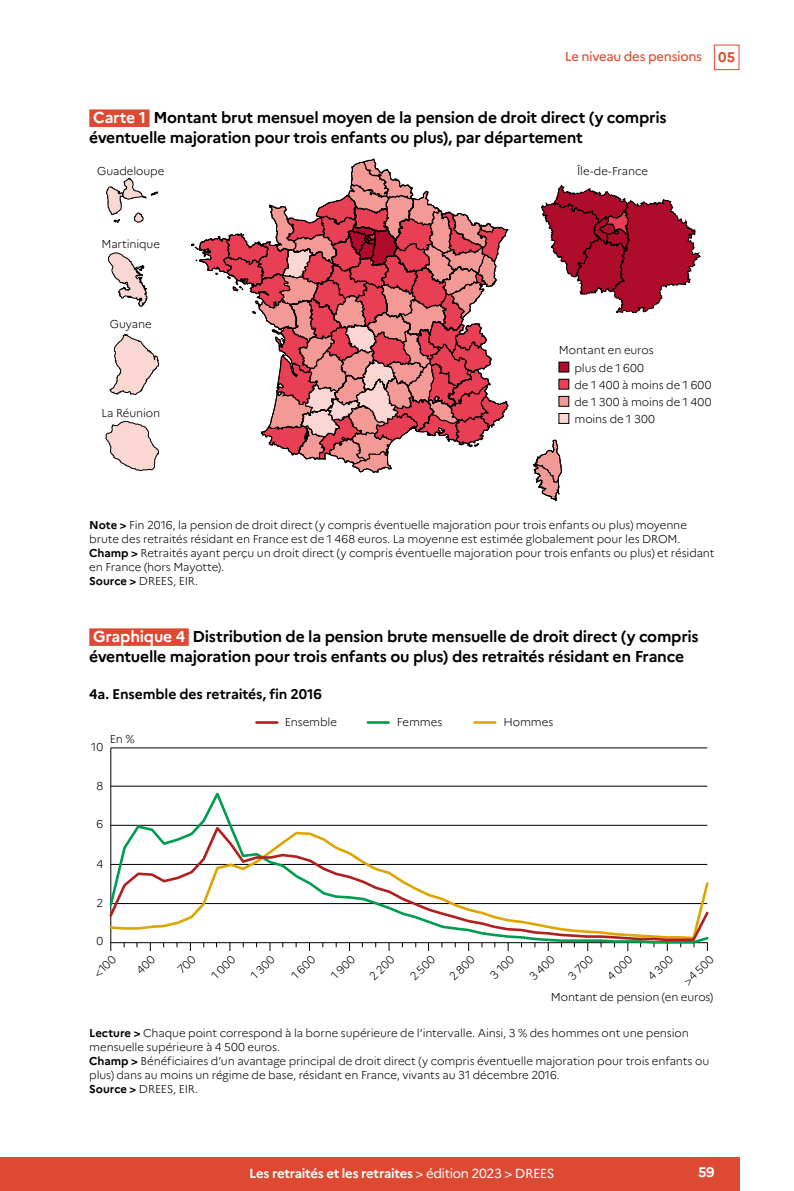
<style>
.page{position:relative;width:794px;height:1191px;background:#fff}
.page>*{position:absolute;margin:0;border:0;box-sizing:border-box;transform-origin:0 0}
.t1{font:700 15.75px/19.2px "Marianne";letter-spacing:-.015em;color:#000}
.t2{font:700 14px "Marianne";letter-spacing:-.01em;color:#000}
.t3{font:700 14px "Marianne";color:#fff}
.t4{font:700 13.12px "Marianne";letter-spacing:-.025em;color:#fff}
.t5{font:500 13.12px "Marianne";letter-spacing:-.025em;color:#de543b}
.t6{font:300 11.38px/14px "Marianne";letter-spacing:-.01em;color:#000}
.s1{font-weight:700;font-size:14px;color:#dd4932}
.s2{color:#fff}
.s3{font-weight:700}
.s4{font-weight:400}
</style>
<div class="page">
<div style="left:714px;top:45px;width:25px;height:25px;border:1px solid #dd4932"></div>
<div style="left:0;top:1157px;width:739px;height:34px;background:#dd4932"></div>
<div style="left:89px;top:109px;width:60px;height:18px;background:#dd4932"></div>
<div style="left:559px;top:362px;width:10px;height:10px;background:#af0b2b"></div>
<div style="left:559px;top:362px;width:10px;height:10px;border:1px solid #000"></div>
<div style="left:559px;top:379px;width:10px;height:10px;background:#e83f55"></div>
<div style="left:559px;top:379px;width:10px;height:10px;border:1px solid #000"></div>
<div style="left:559px;top:396px;width:10px;height:10px;background:#f39a97"></div>
<div style="left:559px;top:396px;width:10px;height:10px;border:1px solid #000"></div>
<div style="left:559px;top:413px;width:10px;height:10px;background:#fbd7d3"></div>
<div style="left:559px;top:413px;width:10px;height:10px;border:1px solid #000"></div>
<svg style="left:541px;top:185px;width:159px;height:128px"></svg>
<svg style="left:106px;top:178px;width:52px;height:45px"></svg>
<svg style="left:108px;top:253px;width:39px;height:53px"></svg>
<svg style="left:110px;top:334px;width:49px;height:61px"></svg>
<svg style="left:106px;top:421px;width:53px;height:50px"></svg>
<svg style="left:190px;top:158px;width:319px;height:315px"></svg>
<svg style="left:533px;top:439px;width:29px;height:63px"></svg>
<div style="left:89px;top:628px;width:100px;height:18px;background:#dd4932"></div>
<hr style="left:111px;top:786px;width:596px;height:1px;background:#000">
<hr style="left:111px;top:747px;width:596px;height:1px;background:#000">
<hr style="left:110px;top:748px;width:1px;height:194px;background:#010202">
<svg style="left:110px;top:787px;width:598px;height:158px"></svg>
<svg style="left:109px;top:823px;width:600px;height:119px"></svg>
<hr style="left:256px;top:721px;width:21px;height:3px;background:#af201f">
<hr style="left:368px;top:721px;width:21px;height:3px;background:#009c51">
<hr style="left:474px;top:721px;width:21px;height:3px;background:#dca600">
<svg style="left:136px;top:942px;width:20px;height:9px"></svg>
<svg style="left:177px;top:942px;width:19px;height:9px"></svg>
<p class="t5" style="left:565px;top:49px;width:172px">Le niveau des pensions <span class="s1">05</span></p>
<h1 class="t1" style="left:89px;top:108px;width:579px"><span class="s2">Carte 1</span> Montant brut mensuel moyen de la pension de droit direct (y compris éventuelle majoration pour trois enfants ou plus), par département</h1>
<p class="t6" style="left:97px;top:164px;width:69px">Guadeloupe</p>
<p class="t6" style="left:577px;top:164px;width:73px">Île-de-France</p>
<p class="t6" style="left:101px;top:237px;width:60px">Martinique</p>
<p class="t6" style="left:110px;top:317px;width:44px">Guyane</p>
<p class="t6" style="left:101px;top:405px;width:60px">La Réunion</p>
<p class="t6" style="left:574px;top:341px;width:139px;line-height:17.3px;text-indent:-16px">Montant en euros<br>plus de 1 600<br>de 1 400 à moins de 1 600 de 1 300 à moins de 1 400 moins de 1 300</p>
<p class="t6" style="left:89px;top:518px;width:627px"><span class="s3">Note &gt;</span> Fin 2016, la pension de droit direct (y compris éventuelle majoration pour trois enfants ou plus) moyenne brute des retraités résidant en France est de 1 468 euros. La moyenne est estimée globalement pour les DROM.<br><span class="s3">Champ &gt;</span> Retraités ayant perçu un droit direct (y compris éventuelle majoration pour trois enfants ou plus) et résidant en France (hors Mayotte).<br><span class="s3">Source &gt;</span> DREES, EIR.</p>
<h1 class="t1" style="left:89px;top:627px;width:611px"><span class="s2">Graphique 4</span> Distribution de la pension brute mensuelle de droit direct (y compris éventuelle majoration pour trois enfants ou plus) des retraités résidant en France</h1>
<p class="t2" style="left:89px;top:685px;width:234px">4a. Ensemble des retraités, fin 2016</p>
<p class="t6" style="left:285px;top:715px;width:54px">Ensemble</p>
<p class="t6" style="left:397px;top:715px;width:47px">Femmes</p>
<p class="t6" style="left:503px;top:715px;width:51px">Hommes</p>
<p class="t6" style="left:91px;top:740px;width:13px">10</p>
<p class="t6" style="left:96px;top:778px;width:8px">8</p>
<p class="t6" style="left:96px;top:816px;width:8px">6</p>
<p class="t6" style="left:96px;top:856px;width:8px">4</p>
<p class="t6" style="left:96px;top:896px;width:8px">2</p>
<p class="t6" style="left:96px;top:934px;width:8px">0</p>
<p class="t6" style="left:91px;top:970px;width:27px;rotate:-45deg">&lt;100</p>
<p class="t6" style="left:208px;top:972px;width:30px;rotate:-45deg">1 000</p>
<p class="t6" style="left:248px;top:972px;width:30px;rotate:-45deg">1 300</p>
<p class="t6" style="left:288px;top:972px;width:30px;rotate:-45deg">1 600</p>
<p class="t6" style="left:328px;top:972px;width:30px;rotate:-45deg">1 900</p>
<p class="t6" style="left:366px;top:973px;width:31px;rotate:-45deg">2 200</p>
<p class="t6" style="left:407px;top:973px;width:32px;rotate:-45deg">2 500</p>
<p class="t6" style="left:446px;top:973px;width:32px;rotate:-45deg">2 800</p>
<p class="t6" style="left:487px;top:972px;width:30px;rotate:-45deg">3 100</p>
<p class="t6" style="left:526px;top:973px;width:32px;rotate:-45deg">3 400</p>
<p class="t6" style="left:565px;top:973px;width:31px;rotate:-45deg">3 700</p>
<p class="t6" style="left:604px;top:973px;width:32px;rotate:-45deg">4 000</p>
<p class="t6" style="left:645px;top:973px;width:32px;rotate:-45deg">4 300</p>
<p class="t6" style="left:680px;top:978px;width:39px;rotate:-45deg">&gt;4 500</p>
<p class="t6" style="left:110px;top:731px;width:26px">En %</p>
<p class="t6" style="left:551px;top:989px;width:164px">Montant de pension (en euros)</p>
<p class="t6" style="left:89px;top:1025px;width:621px"><span class="s3">Lecture &gt;</span> Chaque point correspond à la borne supérieure de l’intervalle. Ainsi, 3 % des hommes ont une pension mensuelle supérieure à 4 500 euros.<br><span class="s3">Champ &gt;</span> Bénéficiaires d’un avantage principal de droit direct (y compris éventuelle majoration pour trois enfants ou plus) dans au moins un régime de base, résidant en France, vivants au 31 décembre 2016.<br><span class="s3">Source &gt;</span> DREES, EIR.</p>
<p class="t4" style="left:249px;top:1165px;width:307px">Les retraités et les retraites <span class="s4">&gt; édition 2023 &gt; DREES</span></p>
<p class="t3" style="left:698px;top:1163px;width:18px">59</p>
</div>
